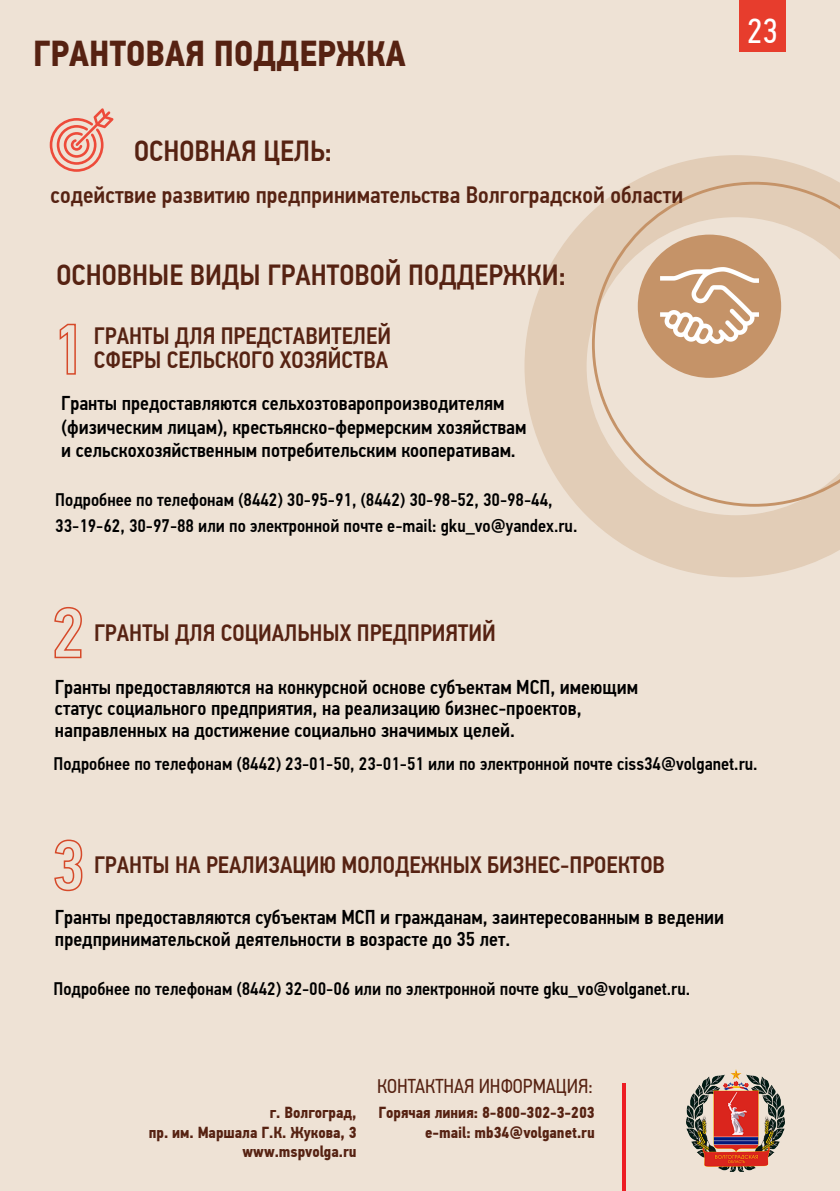
<style>
.page{position:relative;width:840px;height:1191px;background:#fff}
.page>*{position:absolute;margin:0;border:0;box-sizing:border-box;transform-origin:0 0}
.t1{font:700 36px "PF Din Text Cond Pro";color:#562212}
.t2{font:34.8px "PF Din Text Cond Pro";color:#fff}
.t3{font:500 29.2px "PF Din Text Cond Pro";color:#562212}
.t4{font:500 23.6px/23.6px "PF Din Text Cond Pro";color:#562212}
.t5{font:500 20px/21.8px "PF Din Text Cond Pro";color:#000}
.t6{font:20px "PF Din Text Cond Pro";color:#562212}
.t7{font:500 18.2px/25.2px "PF Din Text Cond Pro";color:#000}
.t8{font:700 16px/19.2px "PF Din Text Cond Pro";color:#562212;text-align:right}
</style>
<div class="page">
<div style="left:0;top:0;width:839px;height:1191px;background:#eee2d5"></div>
<svg style="left:524px;top:155px;width:314px;height:422px;fill:#e2cdb7"></svg>
<svg style="left:591px;top:182px;width:247px;height:325px"></svg>
<svg style="left:59px;top:323px;width:17px;height:52px"></svg>
<svg style="left:50px;top:108px;width:63px;height:64px"></svg>
<hr style="left:621px;top:1083px;width:3px;height:108px;background:#ed1d24">
<div style="left:739px;top:0;width:46px;height:52px;background:#e73d2d"></div>
<svg style="left:54px;top:606px;width:28px;height:53px"></svg>
<svg style="left:54px;top:839px;width:29px;height:53px"></svg>
<img style="left:686px;top:1069px;width:98px;height:102px">
<img style="left:660px;top:267px;width:98px;height:76px">
<h1 class="t1" style="left:33px;top:32px;width:374px">ГРАНТОВАЯ ПОДДЕРЖКА</h1>
<h3 class="t3" style="left:134px;top:133px;width:199px">ОСНОВНАЯ ЦЕЛЬ:</h3>
<p class="t4" style="left:51px;top:184px;width:634px">содействие развитию предпринимательства Волгоградской области</p>
<h3 class="t3" style="left:56px;top:257px;width:510px">ОСНОВНЫЕ ВИДЫ ГРАНТОВОЙ ПОДДЕРЖКИ:</h3>
<p class="t4" style="left:94px;top:324px;width:298px">ГРАНТЫ ДЛЯ ПРЕДСТАВИТЕЛЕЙ<br>СФЕРЫ СЕЛЬСКОГО ХОЗЯЙСТВА</p>
<p class="t5" style="left:61px;top:391px;width:466px;line-height:23.6px">Гранты предоставляются сельхозтоваропроизводителям (физическим лицам), крестьянско-фермерским хозяйствам и сельскохозяйственным потребительским кооперативам.</p>
<p class="t7" style="left:55px;top:488px;width:523px">Подробнее по телефонам (8442) 30-95-91, (8442) 30-98-52, 30-98-44,<br>33-19-62, 30-97-88 или по электронной почте e-mail: gku_vo@yandex.ru.</p>
<p class="t4" style="left:94px;top:621px;width:403px">ГРАНТЫ ДЛЯ СОЦИАЛЬНЫХ ПРЕДПРИЯТИЙ</p>
<p class="t5" style="left:55px;top:676px;width:584px">Гранты предоставляются на конкурсной основе субъектам МСП, имеющим статус социального предприятия, на реализацию бизнес-проектов, направленных на достижение социально значимых целей.</p>
<h2 class="t2" style="left:746px;top:11px;width:32px">23</h2>
<p class="t7" style="left:54px;top:751px;width:705px">Подробнее по телефонам (8442) 23-01-50, 23-01-51 или по электронной почте ciss34@volganet.ru.</p>
<p class="t4" style="left:94px;top:853px;width:572px">ГРАНТЫ НА РЕАЛИЗАЦИЮ МОЛОДЕЖНЫХ БИЗНЕС-ПРОЕКТОВ</p>
<p class="t5" style="left:55px;top:906px;width:670px">Гранты предоставляются субъектам МСП и гражданам, заинтересованным в ведении предпринимательской деятельности в возрасте до 35 лет.</p>
<p class="t7" style="left:54px;top:976px;width:637px">Подробнее по телефонам (8442) 32-00-06 или по электронной почте gku_vo@volganet.ru.</p>
<p class="t8" style="left:149px;top:1103px;width:209px">г. Волгоград,<br>пр. им. Маршала Г.К. Жукова, 3 www.mspvolga.ru</p>
<p class="t6" style="left:377px;top:1074px;width:217px">КОНТАКТНАЯ ИНФОРМАЦИЯ:</p>
<p class="t8" style="left:378px;top:1103px;width:217px">Горячая линия: 8-800-302-3-203 e-mail: mb34@volganet.ru</p>
</div>
